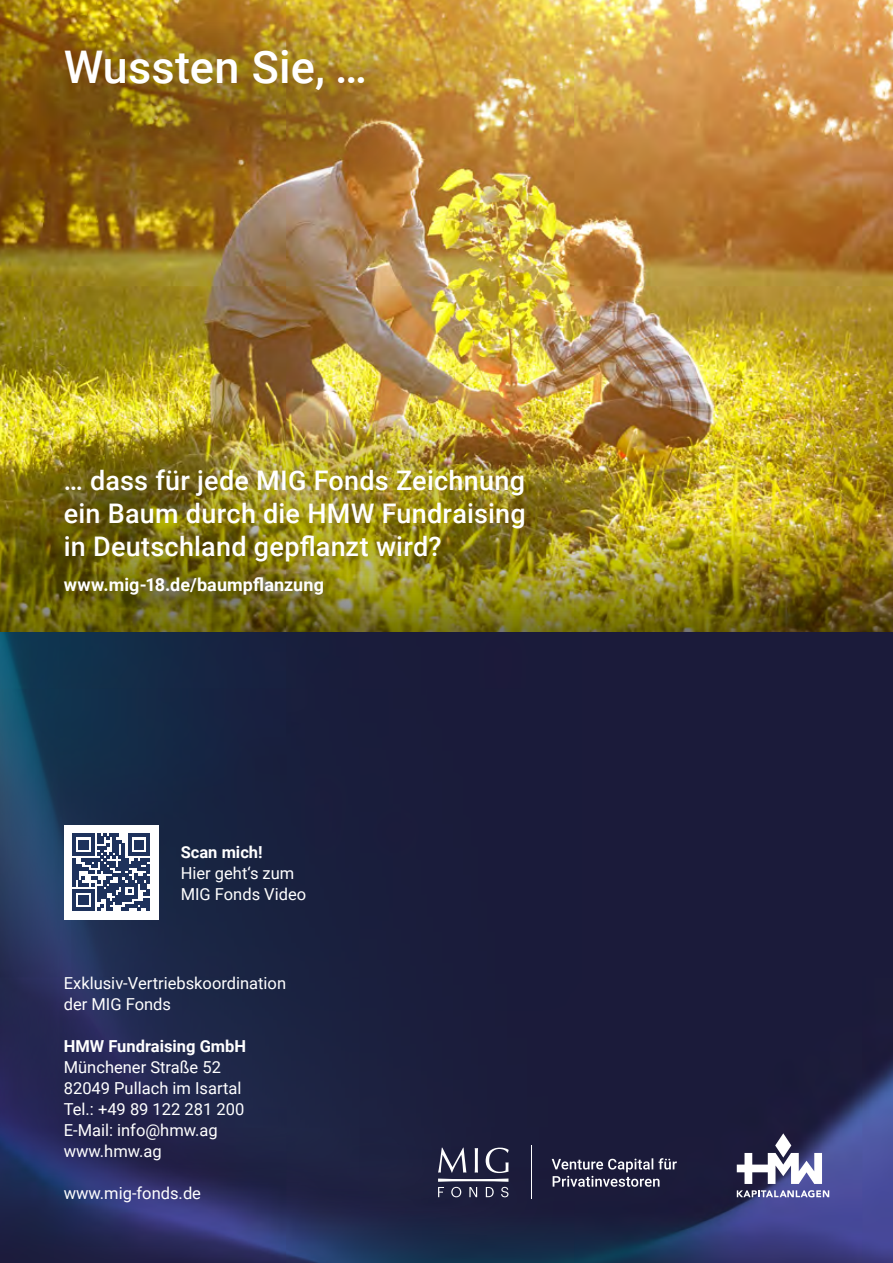
<style>
.page{position:relative;width:893px;height:1263px;background:#fff}
.page>*{position:absolute;margin:0;border:0;box-sizing:border-box;transform-origin:0 0}
.t1{font:500 45px "Roboto";letter-spacing:.005em;color:#fff}
.t2{font:500 27px/33px "Roboto";letter-spacing:.01em;color:#fff;text-align:justify}
.t3{font:700 18px "Roboto";letter-spacing:.005em;color:#fff}
.t4{font:16.5px/21px "Roboto";color:#fff}
.t5{font:700 16.5px "Roboto";color:#fff}
</style>
<div class="page">
<img style="left:634px;top:631px;width:259px;height:632px">
<img style="left:0;top:631px;width:634px;height:632px">
<svg style="left:552px;top:1158px;width:125px;height:29px;background:#53536a"></svg>
<svg style="left:438px;top:1147px;width:71px;height:50px;background:#4c4d65"></svg>
<hr style="left:531px;top:1146px;width:1px;height:53px;background:#fff">
<svg style="left:737px;top:1190px;width:92px;height:7px"></svg>
<svg style="left:737px;top:1133px;width:85px;height:51px"></svg>
<svg style="left:64px;top:825px;width:94px;height:95px"></svg>
<img style="left:0;top:0;width:893px;height:489px">
<img style="left:36px;top:20px;width:368px;height:159px">
<img style="left:624px;top:489px;width:269px;height:142px">
<img style="left:0;top:414px;width:624px;height:218px">
<div style="left:47px;top:451px;width:504px;height:136px;background:#000;opacity:.2"></div>
<div style="left:47px;top:559px;width:303px;height:60px;background:#000;opacity:.8"></div>
<h1 class="t1" style="left:64px;top:35px;width:305px">Wussten Sie, …</h1>
<h2 class="t2" style="left:64px;top:463px;width:463px">… dass für jede MIG Fonds Zeichnung ein Baum durch die HMW Fundraising in Deutschland gepflanzt wird?</h2>
<p class="t3" style="left:64px;top:572px;width:262px">www.mig-18.de/baumpflanzung</p>
<p class="t5" style="left:181px;top:840px;width:83px">Scan mich!</p>
<p class="t4" style="left:181px;top:861px;width:127px">Hier geht‘s zum<br>MIG Fonds Video</p>
<p class="t4" style="left:64px;top:972px;width:224px">Exklusiv-Vertriebskoordination der MIG Fonds</p>
<p class="t5" style="left:64px;top:1035px;width:184px">HMW Fundraising GmbH</p>
<p class="t4" style="left:64px;top:1056px;width:182px">Münchener Straße 52<br>82049 Pullach im Isartal<br>Tel.: +49 89 122 281 200<br>E-Mail: info@hmw.ag www.hmw.ag</p>
<p class="t4" style="left:64px;top:1182px;width:139px">www.mig-fonds.de</p>
</div>
